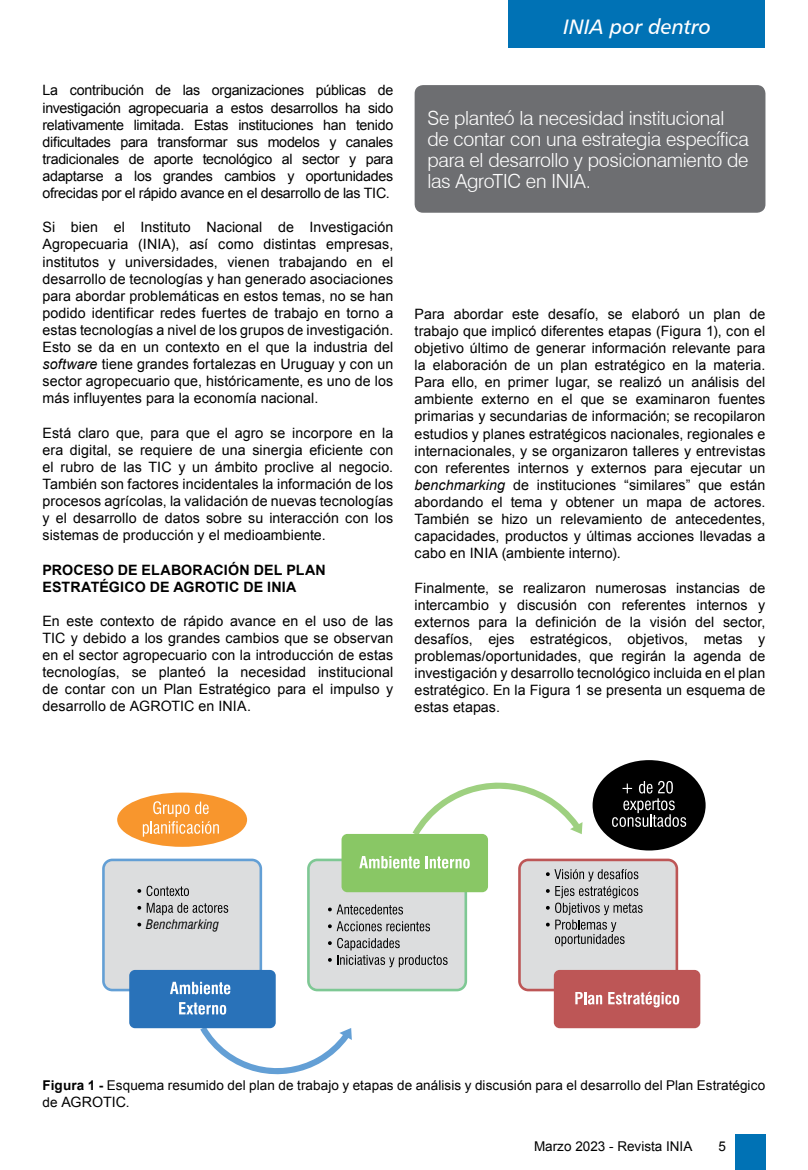
<style>
.page{position:relative;width:808px;height:1170px;background:#fff}
.page>*{position:absolute;margin:0;border:0;box-sizing:border-box;transform-origin:0 0}
.t1{font:21px "Humanist 777 BT Italic B";color:#fff}
.t2{font:300 19.5px/21px "Swiss 721 BT";letter-spacing:-.015em;color:#fff}
.t3{font:14.25px/17.1px "Arial";letter-spacing:.005em;color:#000;text-align:justify}
.t4{font:700 14.25px "Arial";color:#000}
.t5{font:13.5px "Arial";letter-spacing:.005em;color:#000}
.t6{font:italic condensed 12.9px "Swiss 721 BT";letter-spacing:.015em;color:#000}
.s1{font-style:italic}
.s2{font-weight:700}
.s3{font-size:13.5px}
</style>
<div class="page">
<div style="left:508px;top:0;width:257px;height:47px;background:#0072b5"></div>
<div style="left:734px;top:1134px;width:31px;height:35px;background:#0072b5"></div>
<svg style="left:200px;top:1026px;width:152px;height:49px"></svg>
<div style="left:129px;top:969px;width:147px;height:59px;background:#2972b9;border-radius:6px"></div>
<svg style="left:102px;top:858px;width:160px;height:136px;background:#bcc9d5"></svg>
<svg style="left:179px;top:1002px;width:47px;height:12px"></svg>
<svg style="left:413px;top:782px;width:169px;height:52px"></svg>
<div style="left:341px;top:833px;width:147px;height:59px;background:#89c765;border-radius:6px"></div>
<svg style="left:307px;top:855px;width:163px;height:136px"></svg>
<div style="left:554px;top:969px;width:146px;height:59px;background:#bd5656;border-radius:6px"></div>
<svg style="left:518px;top:858px;width:161px;height:149px"></svg>
<div style="left:117px;top:792px;width:130px;height:54px;background:#f8962d;border-radius:50%"></div>
<svg style="left:143px;top:801px;width:76px;height:35px"></svg>
<svg style="left:592px;top:760px;width:114px;height:90px"></svg>
<div style="left:415px;top:85px;width:350px;height:128px;background:#6d6e71;border-radius:9px"></div>
<p class="t3" style="left:43px;top:82px;width:352px">La contribución de las organizaciones públicas de investigación agropecuaria a estos desarrollos ha sido relativamente limitada. Estas instituciones han tenido dificultades para transformar sus modelos y canales tradicionales de aporte tecnológico al sector y para adaptarse a los grandes cambios y oportunidades ofrecidas por el rápido avance en el desarrollo de las TIC.</p>
<p class="t3" style="left:43px;top:219px;width:352px">Si bien el Instituto Nacional de Investigación Agropecuaria (INIA), así como distintas empresas, institutos y universidades, vienen trabajando en el desarrollo de tecnologías y han generado asociaciones para abordar problemáticas en estos temas, no se han podido identificar redes fuertes de trabajo en torno a estas tecnologías a nivel de los grupos de investigación.<br>Esto se da en un contexto en el que la industria del <span class="s1">software</span> tiene grandes fortalezas en Uruguay y con un sector agropecuario que, históricamente, es uno de los más influyentes para la economía nacional.</p>
<p class="t3" style="left:43px;top:424px;width:352px">Está claro que, para que el agro se incorpore en la era digital, se requiere de una sinergia eficiente con el rubro de las TIC y un ámbito proclive al negocio.<br>También son factores incidentales la información de los procesos agrícolas, la validación de nuevas tecnologías y el desarrollo de datos sobre su interacción con los sistemas de producción y el medioambiente.</p>
<p class="t4" style="left:43px;top:560px;width:21px">PROCESO</p>
<p class="t4" style="left:118px;top:560px;width:35px">DE ELABORACIÓN</p>
<p class="t4" style="left:254px;top:560px;width:11px">DEL</p>
<p class="t4" style="left:286px;top:560px;width:20px">PLAN</p>
<p class="t4" style="left:43px;top:577px;width:20px">ESTRAT</p>
<p class="t4" style="left:99px;top:577px;width:20px">ÉGICO</p>
<p class="t4" style="left:150px;top:577px;width:148px">DE AGROTIC DE INIA</p>
<p class="t3" style="left:43px;top:612px;width:352px">En este contexto de rápido avance en el uso de las TIC y debido a los grandes cambios que se observan en el sector agropecuario con la introducción de estas tecnologías, se planteó la necesidad institucional de contar con un Plan Estratégico para el impulso y desarrollo de AGROTIC en INIA.</p>
<h1 class="t1" style="left:563px;top:13px;width:149px">INIA por dentro</h1>
<h2 class="t2" style="left:427px;top:107px;width:323px">Se planteó la necesidad institucional de contar con una estrategia específica para el desarrollo y posicionamiento de las AgroTIC en INIA.</h2>
<p class="t3" style="left:415px;top:305px;width:352px">Para abordar este desafío, se elaboró un plan de trabajo que implicó diferentes etapas (Figura 1), con el objetivo último de generar información relevante para la elaboración de un plan estratégico en la materia.<br>Para ello, en primer lugar, se realizó un análisis del ambiente externo en el que se examinaron fuentes primarias y secundarias de información; se recopilaron estudios y planes estratégicos nacionales, regionales e internacionales, y se organizaron talleres y entrevistas con referentes internos y externos para ejecutar un <span class="s1">benchmarking</span> de instituciones “similares” que están abordando el tema y obtener un mapa de actores.<br>También se hizo un relevamiento de antecedentes, capacidades, productos y últimas acciones llevadas a cabo en INIA (ambiente interno).</p>
<p class="t3" style="left:415px;top:579px;width:352px">Finalmente, se realizaron numerosas instancias de intercambio y discusión con referentes internos y externos para la definición de la visión del sector, desafíos, ejes estratégicos, objetivos, metas y problemas/oportunidades, que regirán la agenda de investigación y desarrollo tecnológico incluida en el plan estratégico. En la Figura 1 se presenta un esquema de estas etapas.</p>
<p class="t6" style="left:146px;top:916px;width:74px">Benchmarking</p>
<p class="t5" style="left:43px;top:1075px;width:724px"><span class="s2">FIGURA 1 -</span> Esquema resumido del plan de trabajo y etapas de análisis y discusión para el desarrollo del Plan Estratégico</p>
<p class="t3" style="left:43px;top:1093px;width:89px"><span class="s3">de</span> AGROTIC<span class="s3">.</span></p>
<p class="t5" style="left:534px;top:1137px;width:160px">Marzo 2023 - Revista INIA</p>
<p class="t5" style="left:718px;top:1137px;width:9px">5</p>
</div>
